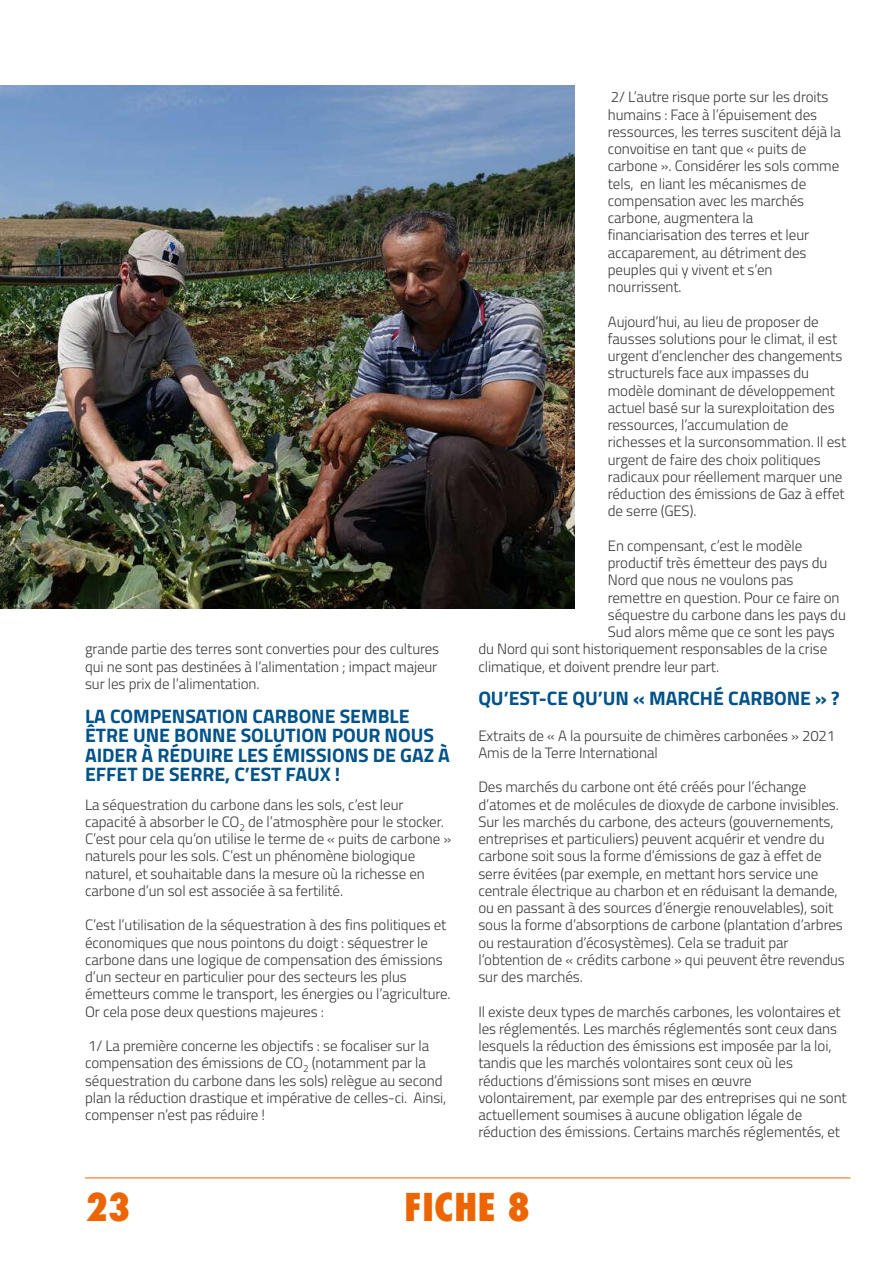
<style>
.page{position:relative;width:893px;height:1263px;background:#fff}
.page>*{position:absolute;margin:0;border:0;box-sizing:border-box;transform-origin:0 0}
.t1{font:800 condensed 37.5px "Futura LT";color:#ec6500}
.t2{font:700 19.5px/19.5px "Titillium";letter-spacing:-.005em;color:#005289}
.t3{font:300 15px/17.2px "Titillium";letter-spacing:-.005em;color:#3a3939}
</style>
<div class="page">
<hr style="left:85px;top:1177px;width:765px;height:1px;background:#ec6500">
<img style="left:0;top:85px;width:575px;height:523px">
<p class="t3" style="left:85px;top:640px;width:356px">grande partie des terres sont converties pour des cultures qui ne sont pas destinées à l’alimentation ; impact majeur sur les prix de l’alimentation.</p>
<h2 class="t2" style="left:85px;top:705px;width:366px">LA COMPENSATION CARBONE SEMBLE<br>ÊTRE UNE BONNE SOLUTION POUR NOUS<br>AIDER À RÉDUIRE LES ÉMISSIONS DE GAZ À<br>EFFET DE SERRE, C’EST FAUX !</h2>
<p class="t3" style="left:85px;top:795px;width:368px">La séquestration du carbone dans les sols, c’est leur capacité à absorber le CO<sub>2</sub> de l’atmosphère pour le stocker.<br>C’est pour cela qu’on utilise le terme de « puits de carbone » naturels pour les sols. C’est un phénomène biologique naturel, et souhaitable dans la mesure où la richesse en carbone d’un sol est associée à sa fertilité.</p>
<p class="t3" style="left:85px;top:916px;width:367px">C’est l’utilisation de la séquestration à des fins politiques et économiques que nous pointons du doigt : séquestrer le carbone dans une logique de compensation des émissions d’un secteur en particulier pour des secteurs les plus émetteurs comme le transport, les énergies ou l’agriculture.<br>Or cela pose deux questions majeures :</p>
<p class="t3" style="left:85px;top:1036px;width:363px">1/ La première concerne les objectifs : se focaliser sur la compensation des émissions de CO<sub>2</sub> (notamment par la séquestration du carbone dans les sols) relègue au second plan la réduction drastique et impérative de celles-ci. Ainsi, compenser n’est pas réduire !</p>
<p class="t3" style="left:608px;top:88px;width:235px">2/ L’autre risque porte sur les droits humains : Face à l’épuisement des ressources, les terres suscitent déjà la convoitise en tant que « puits de carbone ». Considérer les sols comme tels, en liant les mécanismes de compensation avec les marchés carbone, augmentera la financiarisation des terres et leur accaparement, au détriment des peuples qui y vivent et s’en nourrissent.</p>
<p class="t3" style="left:608px;top:312px;width:240px">Aujourd’hui, au lieu de proposer de fausses solutions pour le climat, il est urgent d’enclencher des changements structurels face aux impasses du modèle dominant de développement actuel basé sur la surexploitation des ressources, l’accumulation de richesses et la surconsommation. Il est urgent de faire des choix politiques radicaux pour réellement marquer une réduction des émissions de Gaz à effet de serre (GES).</p>
<p class="t3" style="left:608px;top:536px;width:196px">En compensant, c’est le modèle</p>
<p class="t3" style="left:608px;top:553px;width:221px">productif très émetteur des pays du</p>
<p class="t3" style="left:608px;top:571px;width:187px">Nord que nous ne voulons pas</p>
<p class="t3" style="left:608px;top:588px;width:233px">remettre en question. Pour ce faire on</p>
<p class="t3" style="left:608px;top:605px;width:240px">séquestre du carbone dans les pays du</p>
<p class="t3" style="left:608px;top:622px;width:229px">Sud alors même que ce sont les pays</p>
<p class="t3" style="left:478px;top:640px;width:350px">du Nord qui sont historiquement responsables de la crise</p>
<p class="t3" style="left:478px;top:657px;width:242px">climatique, et doivent prendre leur part.</p>
<h2 class="t2" style="left:478px;top:688px;width:363px">QU’EST-CE QU’UN « MARCHÉ CARBONE » ?</h2>
<p class="t3" style="left:478px;top:726px;width:358px">Extraits de « A la poursuite de chimères carbonées » 2021<br>Amis de la Terre International</p>
<p class="t3" style="left:478px;top:778px;width:368px">Des marchés du carbone ont été créés pour l’échange d’atomes et de molécules de dioxyde de carbone invisibles.<br>Sur les marchés du carbone, des acteurs (gouvernements, entreprises et particuliers) peuvent acquérir et vendre du carbone soit sous la forme d’émissions de gaz à effet de serre évitées (par exemple, en mettant hors service une centrale électrique au charbon et en réduisant la demande, ou en passant à des sources d’énergie renouvelables), soit sous la forme d’absorptions de carbone (plantation d’arbres ou restauration d’écosystèmes). Cela se traduit par l’obtention de « crédits carbone » qui peuvent être revendus sur des marchés.</p>
<p class="t3" style="left:478px;top:1002px;width:370px">Il existe deux types de marchés carbones, les volontaires et les réglementés. Les marchés réglementés sont ceux dans lesquels la réduction des émissions est imposée par la loi, tandis que les marchés volontaires sont ceux où les réductions d’émissions sont mises en œuvre volontairement, par exemple par des entreprises qui ne sont actuellement soumises à aucune obligation légale de réduction des émissions. Certains marchés réglementés, et</p>
<h1 class="t1" style="left:85px;top:1184px;width:47px">23</h1>
<h1 class="t1" style="left:404px;top:1184px;width:127px">FICHE 8</h1>
</div>
